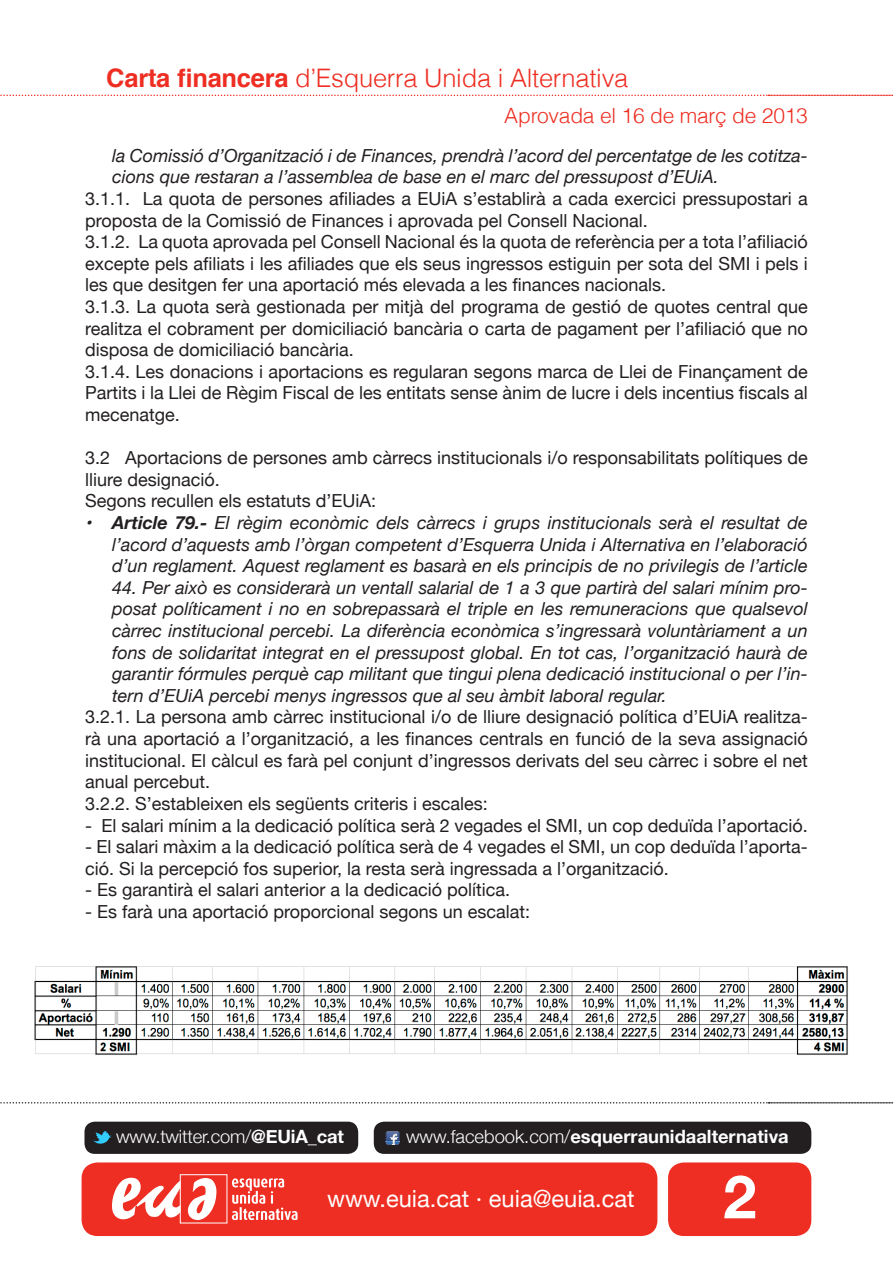
<style>
.page{position:relative;width:893px;height:1263px;background:#fff}
.page>*{position:absolute;margin:0;border:0;box-sizing:border-box;transform-origin:0 0}
.t1{font:700 60px "Helvetica Neue";color:#fff}
.t2{font:300 25.5px "Helvetica";letter-spacing:-.01em;color:#ee2e22}
.t3{font:23.55px "Helvetica Neue";color:#fff}
.t4{font:300 21px "Helvetica";letter-spacing:-.01em;color:#ee2e22}
.t5{font:700 18.3px "Helvetica Neue";color:#fff}
.t6{font:300 18.3px "Helvetica Neue";letter-spacing:-.01em;color:#fff}
.t7{font:18px/21.6px "Helvetica Neue";color:#231f20;text-align:justify}
.t8{font:italic 18px/21.6px "Helvetica Neue";color:#231f20;text-align:justify}
.s1{font-weight:700}
.s2{font-weight:300}
</style>
<div class="page">
<div style="left:82px;top:1162px;width:575px;height:74px;background:#ee2e22;border-radius:16px"></div>
<div style="left:180px;top:1174px;width:47px;height:49px;border:1px solid #fff"></div>
<svg style="left:112px;top:1177px;width:104px;height:44px"></svg>
<svg style="left:232px;top:1178px;width:66px;height:42px"></svg>
<div style="left:374px;top:1122px;width:437px;height:32px;background:#231f20;border-radius:10px"></div>
<svg style="left:386px;top:1131px;width:14px;height:14px"></svg>
<div style="left:84px;top:1122px;width:274px;height:32px;background:#231f20;border-radius:10px"></div>
<svg style="left:93px;top:1131px;width:18px;height:13px"></svg>
<div style="left:668px;top:1162px;width:143px;height:74px;background:#ee2e22;border-radius:16px"></div>
<svg style="left:0;top:1102px;width:893px;height:1px"></svg>
<svg style="left:0;top:95px;width:893px;height:1px"></svg>
<img style="left:34px;top:966px;width:814px;height:89px">
<p class="t2" style="left:106px;top:57px;width:524px"><span class="s1">Carta financera</span> d’Esquerra Unida i Alternativa</p>
<p class="t4" style="left:504px;top:99px;width:305px">Aprovada el 16 de març de 2013</p>
<p class="t8" style="left:112px;top:146px;width:697px">la Comissió d’Organització i de Finances, prendrà l’acord del percentatge de les cotitza&shy;cions que restaran a l’assemblea de base en el marc del pressupost d’EUiA.</p>
<p class="t7" style="left:85px;top:189px;width:724px">3.1.1. La quota de persones afiliades a EUiA s’establirà a cada exercici pressupostari a proposta de la Comissió de Finances i aprovada pel Consell Nacional.</p>
<p class="t7" style="left:85px;top:232px;width:724px">3.1.2. La quota aprovada pel Consell Nacional és la quota de referència per a tota l’afiliació excepte pels afiliats i les afiliades que els seus ingressos estiguin per sota del SMI i pels i les que desitgen fer una aportació més elevada a les finances nacionals.</p>
<p class="t7" style="left:85px;top:297px;width:724px">3.1.3. La quota serà gestionada per mitjà del programa de gestió de quotes central que realitza el cobrament per domiciliació bancària o carta de pagament per l’afiliació que no disposa de domiciliació bancària.</p>
<p class="t7" style="left:85px;top:362px;width:724px">3.1.4. Les donacions i aportacions es regularan segons marca de Llei de Finançament de Partits i la Llei de Règim Fiscal de les entitats sense ànim de lucre i dels incentius fiscals al mecenatge.</p>
<p class="t7" style="left:85px;top:448px;width:724px">3.2 Aportacions de persones amb càrrecs institucionals i/o responsabilitats polítiques de lliure designació.</p>
<p class="t7" style="left:85px;top:491px;width:293px">Segons recullen els estatuts d’EUiA:</p>
<p class="t8" style="left:112px;top:513px;width:697px;text-indent:-27px"><span class="s1">• Article 79.-</span> El règim econòmic dels càrrecs i grups institucionals serà el resultat de l’acord d’aquests amb l’òrgan competent d’Esquerra Unida i Alternativa en l’elaboració d’un reglament. Aquest reglament es basarà en els principis de no privilegis de l’article</p>
<p class="t8" style="left:112px;top:578px;width:697px">44. Per això es considerarà un ventall salarial de 1 a 3 que partirà del salari mínim pro&shy;posat políticament i no en sobrepassarà el triple en les remuneracions que qualsevol càrrec institucional percebi. La diferència econòmica s’ingressarà voluntàriament a un fons de solidaritat integrat en el pressupost global. En tot cas, l’organització haurà de garantir fórmules perquè cap militant que tingui plena dedicació institucional o per l’in&shy;tern d’EUiA percebi menys ingressos que al seu àmbit laboral regular.</p>
<p class="t7" style="left:85px;top:707px;width:724px">3.2.1. La persona amb càrrec institucional i/o de lliure designació política d’EUiA realitza&shy;rà una aportació a l’organització, a les finances centrals en funció de la seva assignació institucional. El càlcul es farà pel conjunt d’ingressos derivats del seu càrrec i sobre el net anual percebut.</p>
<p class="t7" style="left:85px;top:794px;width:404px">3.2.2. S’estableixen els següents criteris i escales:</p>
<p class="t7" style="left:85px;top:815px;width:724px">- El salari mínim a la dedicació política serà 2 vegades el SMI, un cop deduïda l’aportació.</p>
<p class="t7" style="left:85px;top:837px;width:724px">- El salari màxim a la dedicació política serà de 4 vegades el SMI, un cop deduïda l’aporta&shy;ció. Si la percepció fos superior, la resta serà ingressada a l’organització.</p>
<p class="t7" style="left:85px;top:880px;width:426px">- Es garantirà el salari anterior a la dedicació política.</p>
<p class="t7" style="left:85px;top:902px;width:447px">- Es farà una aportació proporcional segons un escalat:</p>
<p class="t6" style="left:116px;top:1121px;width:229px">www.twitter.com/<span class="s1">@EUiA_cat</span></p>
<p class="t5" style="left:406px;top:1122px;width:384px"><span class="s2">www.facebook.com/</span>esquerraunidaalternativa</p>
<h3 class="t3" style="left:327px;top:1181px;width:309px">www.euia.cat · euia@euia.cat</h3>
<p class="t1" style="left:723px;top:1150px;width:35px">2</p>
</div>
